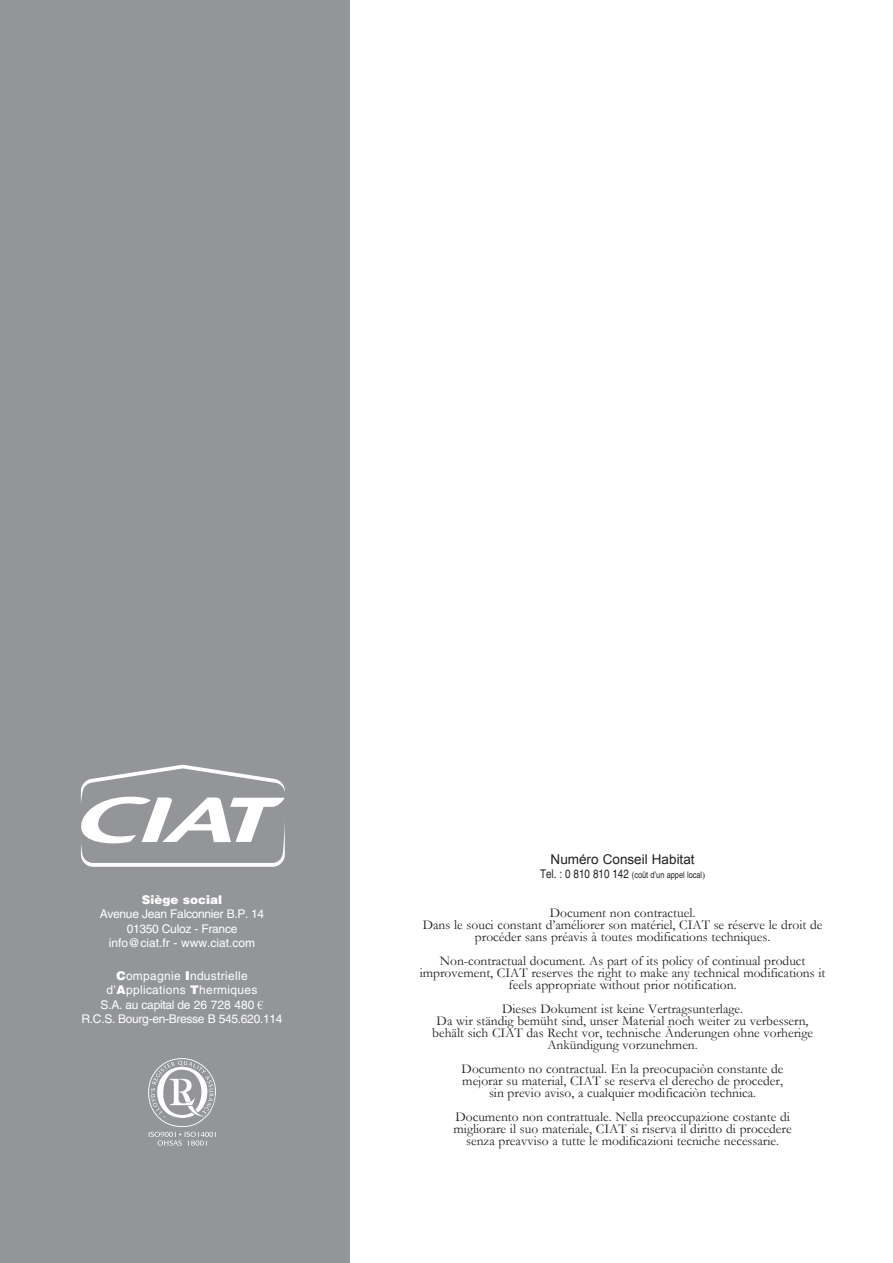
<style>
.page{position:relative;width:893px;height:1263px;background:#fff}
.page>*{position:absolute;margin:0;border:0;box-sizing:border-box;transform-origin:0 0}
.t1{font:13.5px/12px "Garamond";color:#231f20;text-align:center}
.t2{font:13.5px "Arial";color:#231f20}
.t3{font:12px/14.2px "Helvetica";letter-spacing:.025em;color:#fff;text-align:center}
.t4{font:12px/14.4px "Helvetica";letter-spacing:-.025em;color:#fff;text-align:center}
.t5{font:900 12px "Helvetica";color:#fff}
.t6{font:condensed 9px "Helvetica";color:#231f20}
.s1{font-weight:900}
.s2{font-family:"Times New Roman"}
.s3{font-size:12px}
.s4{font-family:"Times New Roman";font-stretch:normal}
</style>
<div class="page">
<div style="left:0;top:0;width:349px;height:1263px;background:#939598"></div>
<svg style="left:81px;top:765px;width:204px;height:102px"></svg>
<svg style="left:148px;top:1058px;width:69px;height:88px"></svg>
<p class="t5" style="left:142px;top:892px;width:82px">Siège social</p>
<p class="t4" style="left:100px;top:907px;width:166px">Avenue Jean Falconnier B.P. 14<br>01350 Culoz - France info@ciat.fr - www.ciat.com</p>
<p class="t3" style="left:82px;top:969px;width:202px"><span class="s1">C</span>ompagnie <span class="s1">I</span>ndustrielle d’<span class="s1">A</span>pplications <span class="s1">T</span>hermiques<br>S.A. au capital de 26 728 480 <span class="s2">€<br></span>R.C.S. Bourg-en-Bresse B 545.620.114</p>
<p class="t2" style="left:551px;top:850px;width:146px">Numéro Conseil Habitat</p>
<p class="t6" style="left:540px;top:870px;width:167px"><span class="s3">Tel. : 0 810 810 142</span> (coût d’un appel local<span class="s4">)</span></p>
<p class="t1" style="left:423px;top:906px;width:401px">Document non contractuel.<br>Dans le souci constant d’améliorer son matériel, CIAT se réserve le droit de procéder sans préavis à toutes modifications techniques.</p>
<p class="t1" style="left:420px;top:954px;width:407px">Non-contractual document. As part of its policy of continual product improvement, CIAT reserves the right to make any technical modifications it feels appropriate without prior notification.</p>
<p class="t1" style="left:432px;top:1002px;width:382px">Dieses Dokument ist keine Vertragsunterlage.<br>Da wir ständig bemüht sind, unser Material noch weiter zu verbessern, behält sich CIAT das Recht vor, technische Änderungen ohne vorherige Ankündigung vorzunehmen.</p>
<p class="t1" style="left:462px;top:1062px;width:323px">Documento no contractual. En la preocupaciòn constante de mejorar su material, CIAT se reserva el derecho de proceder, sin previo aviso, a cualquier modificaciòn technica.</p>
<p class="t1" style="left:454px;top:1110px;width:340px">Documento non contrattuale. Nella preoccupazione costante di migliorare il suo materiale, CIAT si riserva il diritto di procedere senza preavviso a tutte le modificazioni tecniche necessarie.</p>
</div>
